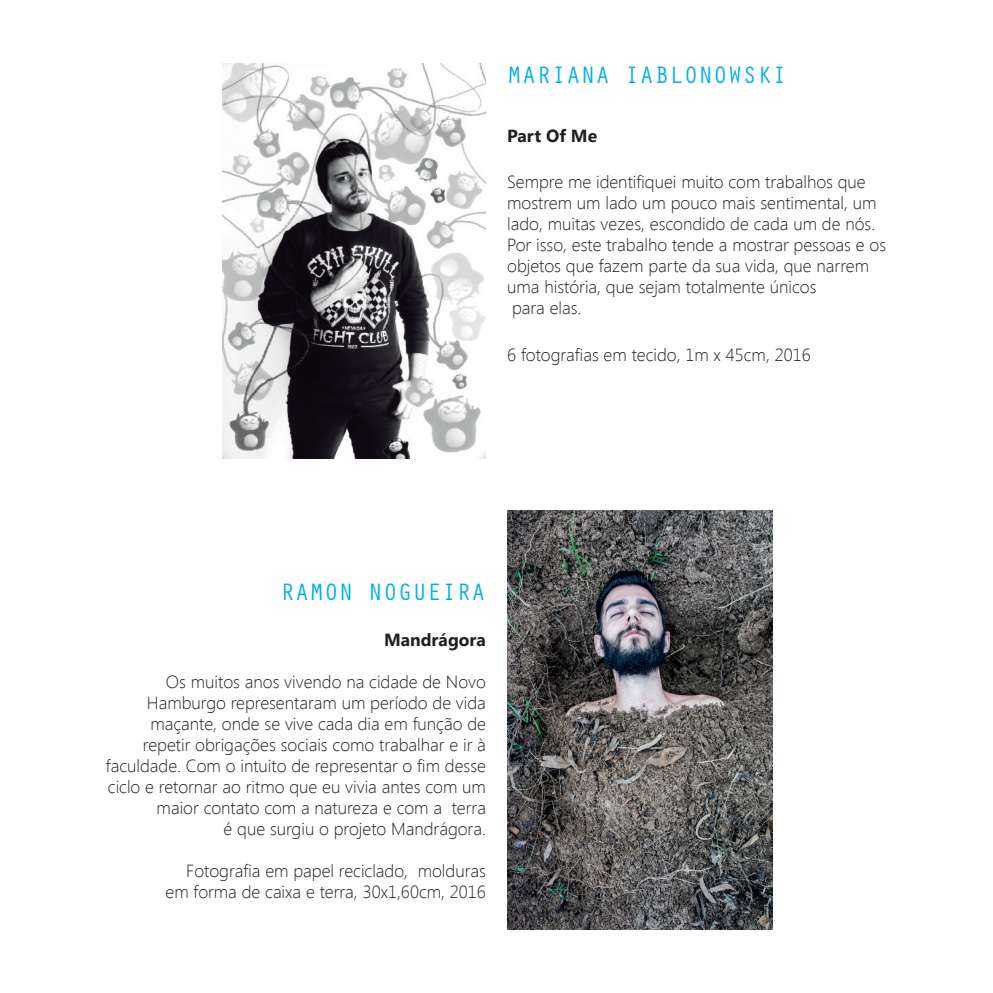
<style>
.page{position:relative;width:993px;height:993px;background:#fff}
.page>*{position:absolute;margin:0;border:0;box-sizing:border-box;transform-origin:0 0}
.t1{font:24.5px "Orator Std";color:#00aeef}
.t2{font:300 17.5px/21px "Segoe UI";color:#231f20;text-align:right}
.t3{font:700 17.5px "Segoe UI";color:#231f20}
</style>
<div class="page">
<img style="left:507px;top:510px;width:264px;height:419px">
<img style="left:223px;top:63px;width:263px;height:395px">
<p class="t1" style="left:507px;top:57px;width:281px">MARIANA IABLONOWSKI</p>
<p class="t3" style="left:507px;top:123px;width:91px">Part Of Me</p>
<p class="t2" style="left:507px;top:171px;width:380px;text-align:left">Sempre me identifiquei muito com trabalhos que mostrem um lado um pouco mais sentimental, um lado, muitas vezes, escondido de cada um de nós.<br>Por isso, este trabalho tende a mostrar pessoas e os objetos que fazem parte da sua vida, que narrem uma história, que sejam totalmente únicos</p>
<p class="t2" style="left:512px;top:297px;width:71px">para elas.</p>
<p class="t2" style="left:507px;top:343px;width:305px">6 fotografias em tecido, 1m x 45cm, 2016</p>
<p class="t1" style="left:280px;top:574px;width:207px">RAMON NOGUEIRA</p>
<p class="t3" style="left:384px;top:627px;width:103px">Mandrágora</p>
<p class="t2" style="left:166px;top:670px;width:321px">Os muitos anos vivendo na cidade de Novo</p>
<p class="t2" style="left:147px;top:691px;width:340px">Hamburgo representaram um período de vida</p>
<p class="t2" style="left:150px;top:712px;width:337px">maçante, onde se vive cada dia em função de</p>
<p class="t2" style="left:106px;top:733px;width:381px">repetir obrigações sociais como trabalhar e ir à faculdade. Com o intuito de representar o fim desse ciclo e retornar ao ritmo que eu vivia antes com um maior contato com a natureza e com a terra</p>
<p class="t2" style="left:223px;top:817px;width:264px">é que surgiu o projeto Mandrágora.</p>
<p class="t2" style="left:186px;top:859px;width:301px">Fotografia em papel reciclado, molduras</p>
<p class="t2" style="left:165px;top:880px;width:322px">em forma de caixa e terra, 30x1,60cm, 2016</p>
</div>
